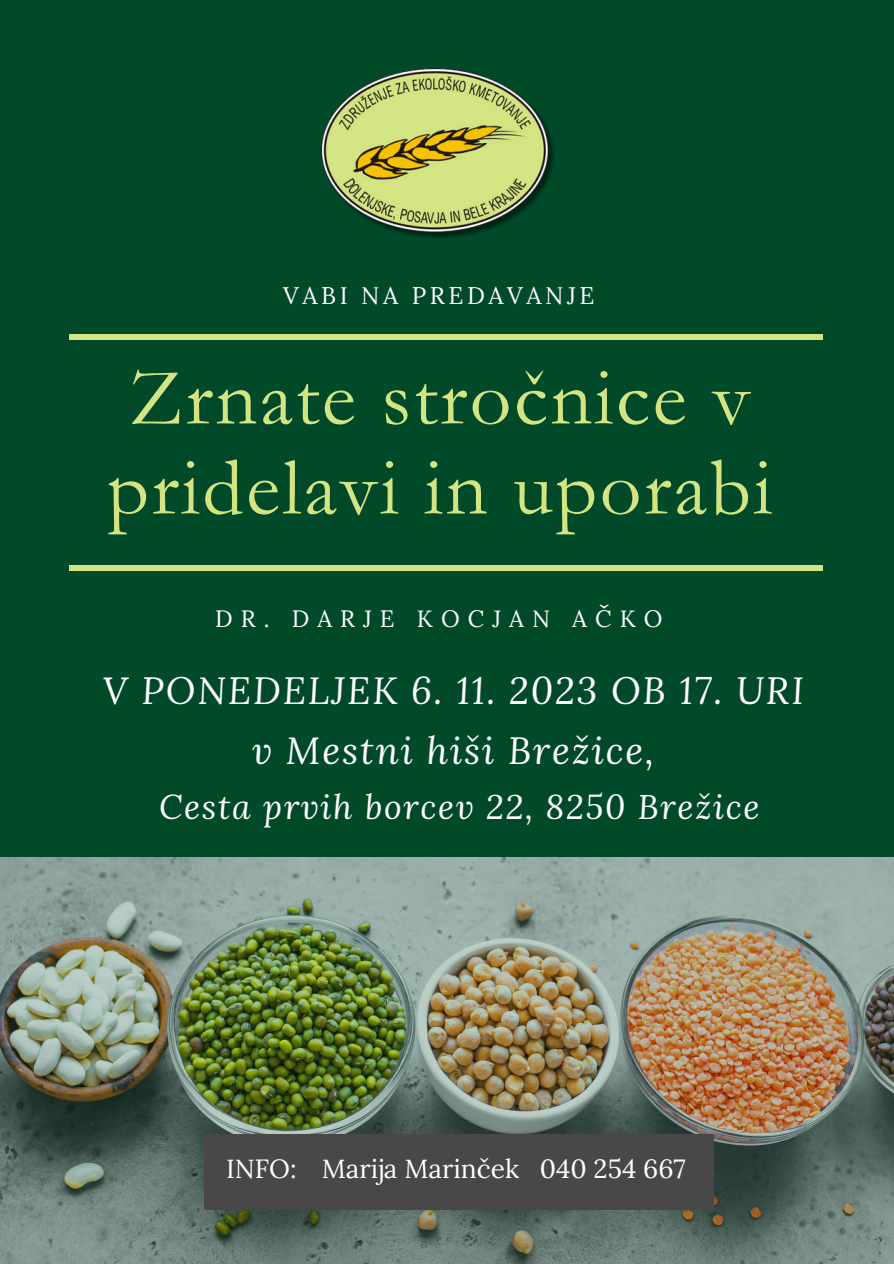
<style>
.page{position:relative;width:894px;height:1264px;background:#fff}
.page>*{position:absolute;margin:0;border:0;box-sizing:border-box;transform-origin:0 0}
.t1{font:81.9px/90px "Garamond";letter-spacing:.03em;color:#d4e483}
.t2{font:italic 37.65px "Lora";letter-spacing:.05em;color:#fff}
.t3{font:italic 33.9px "Lora";letter-spacing:.05em;color:#fff}
.t4{font:26.25px "Lora";color:#fff}
.t5{font:24px "Lora";letter-spacing:.15em;color:#fff}
.t6{font:23.55px "Lora";letter-spacing:.34em;color:#fff}
</style>
<div class="page">
<div style="left:0;top:0;width:893px;height:1263px;background:#004a2a"></div>
<div style="left:69px;top:334px;width:753px;height:6px;background:#d4e483"></div>
<div style="left:69px;top:565px;width:753px;height:6px;background:#d4e483"></div>
<img style="left:0;top:858px;width:893px;height:405px">
<img style="left:321px;top:68px;width:233px;height:170px">
<div style="left:204px;top:1134px;width:510px;height:75px;background:#484848"></div>
<p class="t5" style="left:283px;top:280px;width:313px">VABI NA PREDAVANJE</p>
<p class="t1" style="left:107px;top:354px;width:666px">Zrnate stročnice v pridelavi in uporabi</p>
<p class="t6" style="left:215px;top:603px;width:448px">DR. DARJE KOCJAN AČKO</p>
<p class="t2" style="left:103px;top:665px;width:702px">V PONEDELJEK 6. 11. 2023 OB 17. URI</p>
<p class="t2" style="left:252px;top:724px;width:403px">v Mestni hiši Brežice,</p>
<p class="t3" style="left:159px;top:783px;width:601px">Cesta prvih borcev 22, 8250 Brežice</p>
<p class="t4" style="left:226px;top:1151px;width:72px">INFO:</p>
<p class="t4" style="left:322px;top:1151px;width:365px">Marija Marinček 040 254 667</p>
</div>
